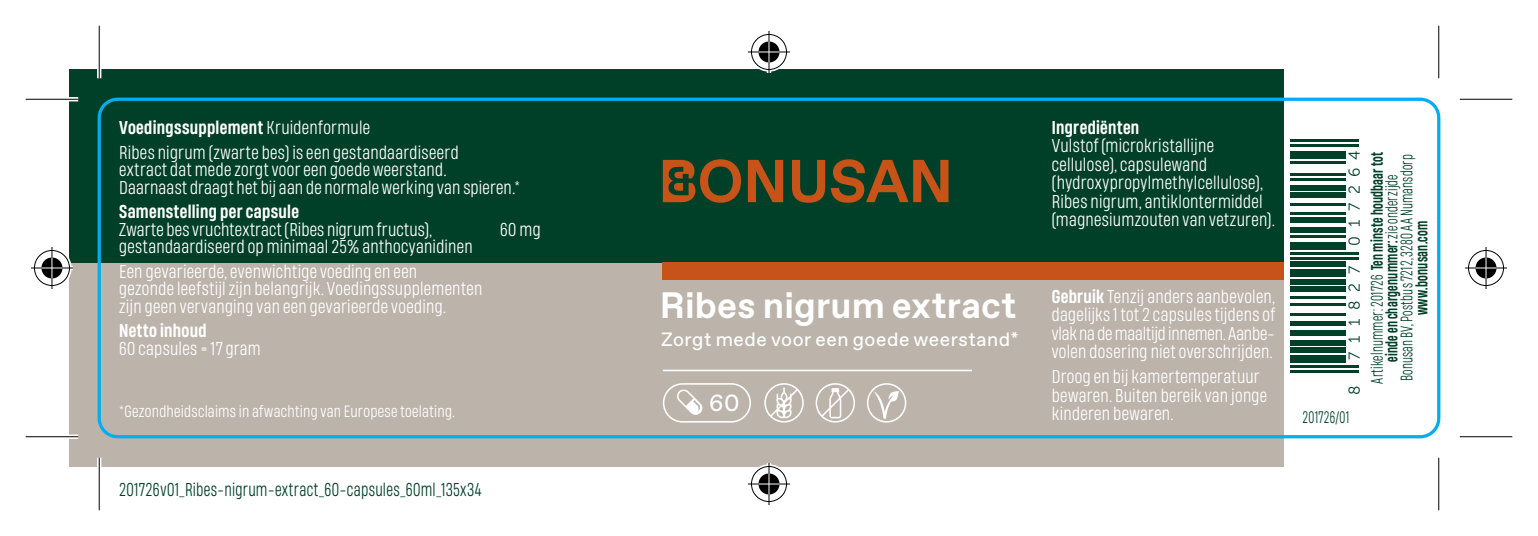
<style>
.page{position:relative;width:1538px;height:536px;background:#fff}
.page>*{position:absolute;margin:0;border:0;box-sizing:border-box;transform-origin:0 0}
.t1{font:700 36.75px "ABC Favorit";letter-spacing:.005em;color:#fff}
.t2{font:23.45px "ABC Favorit";color:#fff}
.t3{font:19.25px "ABC Favorit";letter-spacing:.025em;color:#fff}
.t4{font:17.5px/18.2px "Heading Now 53 Narr";letter-spacing:.02em;color:#fff}
.t5{font:500 17.5px "Heading Now 55 Narr";letter-spacing:.02em;color:#fff}
.t6{font:17.5px "Heading Now 53 Narr";letter-spacing:.025em;color:#004029;scale:.9 1}
.t7{font:15.75px "Heading Now 53 Narr";letter-spacing:.02em;color:#004029;scale:.8 1}
.t8{font:500 15.75px "Heading Now 55 Narr";letter-spacing:.02em;color:#004029;scale:.8 1}
.t9{font:15.75px "Museo Sans 300";letter-spacing:.55em;color:#004029}
.t10{font:15.4px "Heading Now 53 Narr";letter-spacing:.02em;color:#fff}
.s1{font-family:"Heading Now 53 Narr";font-weight:400}
.s2{font-family:"Heading Now 55 Narr";font-weight:500}
</style>
<div class="page">
<div style="left:69px;top:69px;width:1399px;height:194px;background:#004029"></div>
<div style="left:69px;top:263px;width:1399px;height:203px;background:#bcb3ab"></div>
<div style="left:1284px;top:69px;width:184px;height:397px;background:#fff"></div>
<svg style="left:663px;top:159px;width:285px;height:44px"></svg>
<hr style="left:663px;top:370px;width:309px;height:1px;background:#fff">
<hr style="left:1290px;top:370px;width:68px;height:2px;background:#004029">
<hr style="left:1290px;top:365px;width:68px;height:2px;background:#004029">
<div style="left:1290px;top:355px;width:56px;height:8px;background:#004029"></div>
<div style="left:1290px;top:348px;width:56px;height:5px;background:#004029"></div>
<div style="left:1290px;top:340px;width:56px;height:5px;background:#004029"></div>
<div style="left:1290px;top:330px;width:56px;height:6px;background:#004029"></div>
<hr style="left:1290px;top:321px;width:56px;height:4px;background:#004029">
<hr style="left:1290px;top:313px;width:56px;height:3px;background:#004029">
<hr style="left:1290px;top:303px;width:56px;height:3px;background:#004029">
<hr style="left:1290px;top:296px;width:56px;height:2px;background:#004029">
<div style="left:1290px;top:286px;width:56px;height:5px;background:#004029"></div>
<div style="left:1290px;top:279px;width:56px;height:5px;background:#004029"></div>
<div style="left:1290px;top:269px;width:56px;height:8px;background:#004029"></div>
<div style="left:1290px;top:262px;width:56px;height:5px;background:#004029"></div>
<hr style="left:1290px;top:257px;width:68px;height:2px;background:#004029">
<hr style="left:1290px;top:252px;width:68px;height:2px;background:#004029">
<div style="left:1290px;top:242px;width:56px;height:7px;background:#004029"></div>
<hr style="left:1290px;top:235px;width:56px;height:2px;background:#004029">
<div style="left:1290px;top:227px;width:56px;height:5px;background:#004029"></div>
<div style="left:1290px;top:217px;width:56px;height:5px;background:#004029"></div>
<hr style="left:1290px;top:213px;width:56px;height:2px;background:#004029">
<hr style="left:1290px;top:203px;width:56px;height:2px;background:#004029">
<div style="left:1290px;top:193px;width:56px;height:5px;background:#004029"></div>
<div style="left:1290px;top:185px;width:56px;height:5px;background:#004029"></div>
<hr style="left:1290px;top:178px;width:56px;height:3px;background:#004029">
<hr style="left:1290px;top:173px;width:56px;height:3px;background:#004029">
<hr style="left:1290px;top:161px;width:56px;height:2px;background:#004029">
<div style="left:1290px;top:151px;width:56px;height:8px;background:#004029"></div>
<hr style="left:1290px;top:144px;width:68px;height:2px;background:#004029">
<hr style="left:1290px;top:139px;width:68px;height:2px;background:#004029">
<svg style="left:815px;top:383px;width:40px;height:39px"></svg>
<svg style="left:764px;top:383px;width:40px;height:39px"></svg>
<svg style="left:867px;top:383px;width:39px;height:39px"></svg>
<svg style="left:663px;top:383px;width:88px;height:39px"></svg>
<div style="left:663px;top:263px;width:621px;height:17px;background:#c75318"></div>
<div style="left:98px;top:98px;width:1342px;height:340px;border:3px solid #00aeef;border-radius:19px"></div>
<svg style="left:26px;top:97px;width:52px;height:4px"></svg>
<svg style="left:1460px;top:98px;width:52px;height:1px"></svg>
<svg style="left:26px;top:434px;width:52px;height:5px"></svg>
<svg style="left:1460px;top:437px;width:52px;height:1px"></svg>
<svg style="left:97px;top:26px;width:4px;height:52px"></svg>
<svg style="left:97px;top:458px;width:4px;height:52px"></svg>
<svg style="left:1439px;top:26px;width:1px;height:52px"></svg>
<svg style="left:1439px;top:458px;width:1px;height:52px"></svg>
<hr style="left:26px;top:99px;width:52px;height:1px;background:#000">
<hr style="left:1460px;top:99px;width:52px;height:1px;background:#000">
<hr style="left:26px;top:436px;width:52px;height:1px;background:#000">
<hr style="left:1460px;top:436px;width:52px;height:1px;background:#000">
<hr style="left:99px;top:26px;width:1px;height:52px;background:#000">
<hr style="left:99px;top:458px;width:1px;height:52px;background:#000">
<hr style="left:1438px;top:26px;width:1px;height:52px;background:#000">
<hr style="left:1438px;top:458px;width:1px;height:52px;background:#000">
<div style="left:749px;top:32px;width:40px;height:40px;border:4px solid #fff;border-radius:50%"></div>
<hr style="left:748px;top:50px;width:42px;height:4px;background:#fff">
<svg style="left:767px;top:31px;width:4px;height:42px"></svg>
<div style="left:756px;top:39px;width:26px;height:26px;border:4px solid #fff;border-radius:50%"></div>
<div style="left:751px;top:34px;width:36px;height:36px;border:1px solid #000;border-radius:50%"></div>
<hr style="left:748px;top:51px;width:42px;height:2px;background:#000">
<hr style="left:768px;top:31px;width:1px;height:42px;background:#000">
<div style="left:758px;top:41px;width:21px;height:21px;background:#000;border-radius:50%"></div>
<hr style="left:758px;top:51px;width:21px;height:2px;background:#fff">
<svg style="left:768px;top:41px;width:1px;height:21px"></svg>
<div style="left:749px;top:464px;width:40px;height:39px;border:4px solid #fff;border-radius:50%"></div>
<svg style="left:748px;top:482px;width:42px;height:4px"></svg>
<svg style="left:767px;top:463px;width:4px;height:42px"></svg>
<div style="left:756px;top:471px;width:26px;height:25px;border:4px solid #fff;border-radius:50%"></div>
<div style="left:751px;top:466px;width:36px;height:36px;border:1px solid #000;border-radius:50%"></div>
<hr style="left:748px;top:483px;width:42px;height:1px;background:#000">
<hr style="left:768px;top:463px;width:1px;height:42px;background:#000">
<svg style="left:758px;top:473px;width:21px;height:21px"></svg>
<div style="left:32px;top:248px;width:40px;height:40px;border:4px solid #fff;border-radius:50%"></div>
<svg style="left:31px;top:266px;width:42px;height:4px"></svg>
<hr style="left:50px;top:247px;width:4px;height:42px;background:#fff">
<div style="left:39px;top:255px;width:26px;height:26px;border:4px solid #fff;border-radius:50%"></div>
<div style="left:34px;top:250px;width:36px;height:36px;border:1px solid #000;border-radius:50%"></div>
<hr style="left:31px;top:267px;width:42px;height:1px;background:#000">
<hr style="left:51px;top:247px;width:2px;height:42px;background:#000">
<div style="left:41px;top:257px;width:21px;height:21px;background:#000;border-radius:50%"></div>
<svg style="left:41px;top:267px;width:21px;height:1px"></svg>
<hr style="left:51px;top:257px;width:2px;height:21px;background:#fff">
<div style="left:1466px;top:248px;width:40px;height:40px;border:4px solid #fff;border-radius:50%"></div>
<svg style="left:1465px;top:266px;width:42px;height:4px"></svg>
<svg style="left:1484px;top:247px;width:4px;height:42px"></svg>
<div style="left:1473px;top:255px;width:26px;height:26px;border:4px solid #fff;border-radius:50%"></div>
<div style="left:1468px;top:250px;width:36px;height:36px;border:1px solid #000;border-radius:50%"></div>
<hr style="left:1465px;top:267px;width:42px;height:1px;background:#000">
<hr style="left:1485px;top:247px;width:1px;height:42px;background:#000">
<svg style="left:1475px;top:257px;width:21px;height:21px"></svg>
<p class="t5" style="left:119px;top:116px;width:253px">Voedingssupplement <span class="s1">Kruidenformule</span></p>
<p class="t4" style="left:119px;top:143px;width:403px">Ribes nigrum (zwarte bes) is een gestandaardiseerd<br>extract dat mede zorgt voor een goede weerstand.<br>Daarnaast draagt het bij aan de normale werking van spieren.*</p>
<p class="t5" style="left:119px;top:200px;width:181px">Samenstelling per capsule</p>
<p class="t4" style="left:119px;top:219px;width:314px">Zwarte bes vruchtextract (Ribes nigrum fructus),</p>
<p class="t4" style="left:500px;top:219px;width:42px">60 mg</p>
<p class="t4" style="left:119px;top:234px;width:355px;line-height:24.5px">gestandaardiseerd op minimaal 25% anthocyanidinen<br>Een gevarieerde, evenwichtige voeding en een</p>
<p class="t4" style="left:119px;top:279px;width:365px">gezonde leefstijl zijn belangrijk. Voedingssupplementen zijn geen vervanging van een gevarieerde voeding.</p>
<p class="t5" style="left:119px;top:319px;width:89px">Netto inhoud</p>
<p class="t4" style="left:119px;top:338px;width:143px">60 capsules = 17 gram</p>
<p class="t10" style="left:119px;top:401px;width:337px">*Gezondheidsclaims in afwachting van Europese toelating.</p>
<p class="t6" style="left:119px;top:479px;width:404px">201726v01_Ribes-nigrum-extract_60-capsules_60ml_135x34</p>
<h1 class="t1" style="left:660px;top:283px;width:358px">Ribes nigrum extract</h1>
<p class="t3" style="left:661px;top:328px;width:359px">Zorgt mede voor een goede weerstand*</p>
<h2 class="t2" style="left:709px;top:389px;width:32px">60</h2>
<p class="t5" style="left:1052px;top:116px;width:89px">Ingrediënten</p>
<p class="t4" style="left:1052px;top:136px;width:224px">Vulstof (microkristallijne cellulose), capsulewand (hydroxypropylmethylcellulose),<br>Ribes nigrum, antiklontermiddel (magnesiumzouten van vetzuren).</p>
<p class="t4" style="left:1052px;top:287px;width:225px;text-align:justify"><span class="s2">Gebruik</span> Tenzij anders aanbevolen, dagelijks 1 tot 2 capsules tijdens of vlak na de maaltijd innemen. Aanbe&shy;volen dosering niet overschrijden.</p>
<p class="t4" style="left:1052px;top:367px;width:217px">Droog en bij kamertemperatuur bewaren. Buiten bereik van jonge kinderen bewaren.</p>
<p class="t9" style="left:1346px;top:246px;width:97px;rotate:-90deg">017264</p>
<p class="t9" style="left:1346px;top:360px;width:96px;rotate:-90deg">711827</p>
<p class="t9" style="left:1346px;top:395px;width:11px;rotate:-90deg">8</p>
<p class="t7" style="left:1302px;top:407px;width:60px">201726/01</p>
<p class="t7" style="left:1367px;top:384px;width:291px;rotate:-90deg">Artikelnummer: 201726 <span class="s2">Ten minste houdbaar tot</span></p>
<p class="t7" style="left:1397px;top:381px;width:285px;rotate:-90deg">Bonusan BV, Postbus 7212, 3280 AA Numansdorp</p>
<p class="t8" style="left:1381px;top:362px;width:236px;rotate:-90deg">einde en chargenummer: <span class="s1">zie onderzijde</span></p>
<p class="t8" style="left:1411px;top:315px;width:120px;rotate:-90deg">www.bonusan.com</p>
</div>
